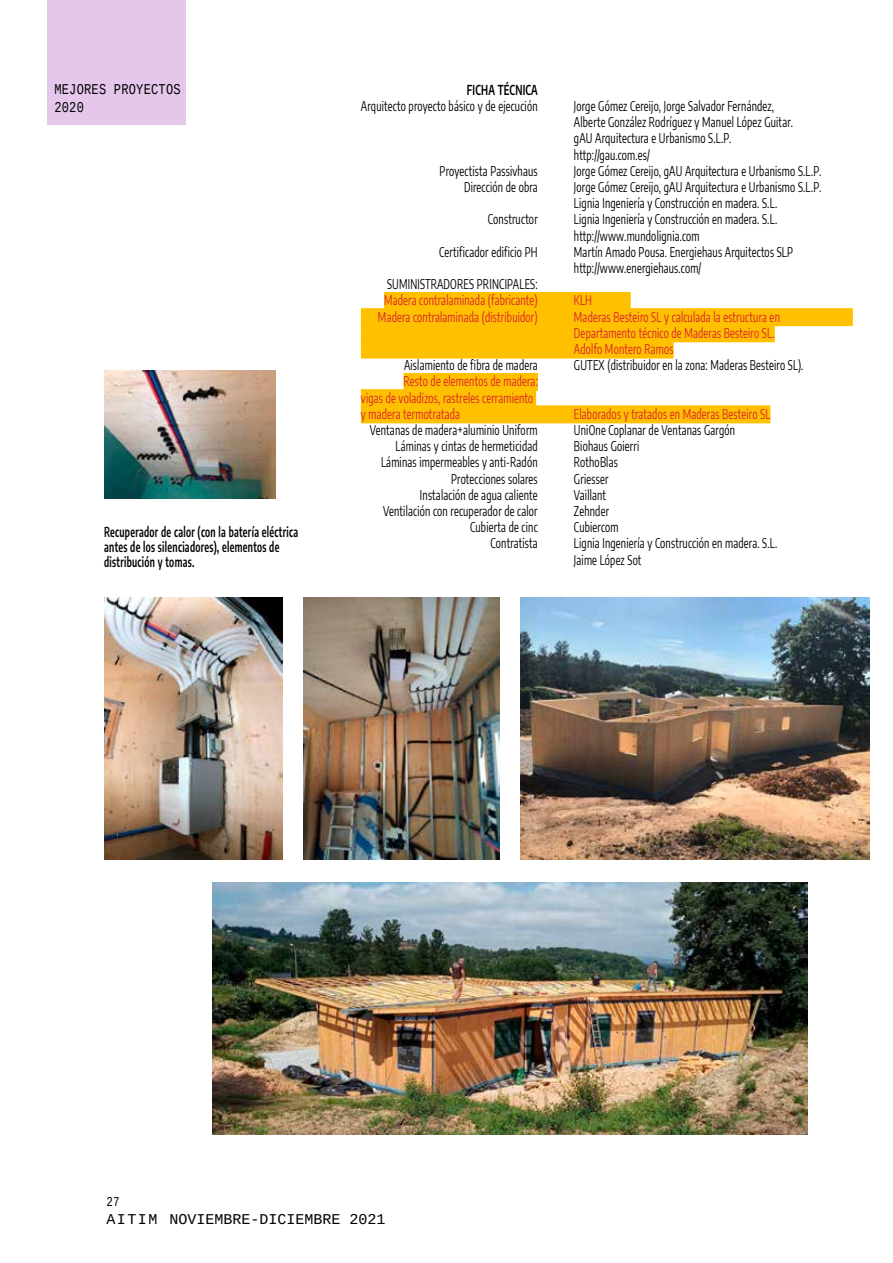
<style>
.page{position:relative;width:893px;height:1263px;background:#fff}
.page>*{position:absolute;margin:0;border:0;box-sizing:border-box;transform-origin:0 0}
.t1{font:15px "Cousine";color:#000}
.t2{font:15px/18px "Cousine";letter-spacing:.02em;color:#000;scale:.8 1}
.t3{font:13.5px/16.2px "Encode Sans Condensed";letter-spacing:.02em;color:#000;scale:.8 1}
.t4{font:13.5px/16.2px "Encode Sans Condensed";letter-spacing:.02em;color:#db222e;scale:.8 1}
.t5{font:600 13.5px/15px "Encode Sans Condensed";letter-spacing:.03em;color:#000;scale:.75 1}
.t6{font:600 13.5px "Encode Sans Condensed";letter-spacing:.03em;color:#000;scale:.8 1}
.t7{font:13.5px "Cousine";color:#000;scale:.8 1}
</style>
<div class="page">
<div style="left:384px;top:292px;width:247px;height:18px;background:#ffc000"></div>
<div style="left:361px;top:308px;width:492px;height:18px;background:#ffc000"></div>
<div style="left:361px;top:324px;width:414px;height:18px;background:#ffc000"></div>
<div style="left:361px;top:341px;width:313px;height:18px;background:#ffc000"></div>
<div style="left:404px;top:373px;width:134px;height:18px;background:#ffc000"></div>
<div style="left:361px;top:389px;width:175px;height:18px;background:#ffc000"></div>
<div style="left:361px;top:405px;width:409px;height:18px;background:#ffc000"></div>
<img style="left:213px;top:882px;width:595px;height:253px">
<img style="left:521px;top:597px;width:349px;height:262px">
<img style="left:105px;top:597px;width:177px;height:262px">
<img style="left:304px;top:597px;width:196px;height:262px">
<img style="left:104px;top:370px;width:171px;height:128px">
<div style="left:48px;top:0;width:138px;height:125px;background:#e5c7ec"></div>
<p class="t2" style="left:54px;top:80px;width:159px">MEJORES PROYECTOS<br>2020</p>
<p class="t5" style="left:104px;top:524px;width:260px">Recuperador de calor (con la batería eléctrica antes de los silenciadores), elementos de distribución y tomas.</p>
<p class="t6" style="left:467px;top:80px;width:90px">FICHA TÉCNICA</p>
<p class="t3" style="left:361px;top:97px;width:222px">Arquitecto proyecto básico y de ejecución</p>
<p class="t3" style="left:574px;top:97px;width:275px">Jorge Gómez Cereijo, Jorge Salvador Fernández, Alberte González Rodríguez y Manuel López Guitar. gAU Arquitectura e Urbanismo S.L.P. http://gau.com.es/</p>
<p class="t3" style="left:440px;top:162px;width:124px">Proyectista Passivhaus</p>
<p class="t3" style="left:574px;top:162px;width:311px">Jorge Gómez Cereijo, gAU Arquitectura e Urbanismo S.L.P.</p>
<p class="t3" style="left:464px;top:178px;width:94px">Dirección de obra</p>
<p class="t3" style="left:574px;top:178px;width:311px">Jorge Gómez Cereijo, gAU Arquitectura e Urbanismo S.L.P.<br>Lignia Ingeniería y Construcción en madera. S.L.</p>
<p class="t3" style="left:488px;top:211px;width:64px">Constructor</p>
<p class="t3" style="left:574px;top:211px;width:256px">Lignia Ingeniería y Construcción en madera. S.L. http://www.mundolignia.com</p>
<p class="t3" style="left:439px;top:243px;width:125px">Certificador edificio PH</p>
<p class="t3" style="left:574px;top:243px;width:275px">Martín Amado Pousa. Energiehaus Arquitectos SLP http://www.energiehaus.com/</p>
<p class="t3" style="left:387px;top:275px;width:190px">SUMINISTRADORES PRINCIPALES:</p>
<p class="t4" style="left:384px;top:292px;width:193px">Madera contralaminada (fabricante)</p>
<p class="t4" style="left:574px;top:292px;width:24px">KLH</p>
<p class="t4" style="left:378px;top:308px;width:201px">Madera contralaminada (distribuidor)</p>
<p class="t4" style="left:574px;top:308px;width:259px">Maderas Besteiro SL y calculada la estructura en<br>Departamento técnico de Maderas Besteiro SL.<br>Adolfo Montero Ramos</p>
<p class="t3" style="left:404px;top:356px;width:169px">Aislamiento de fibra de madera</p>
<p class="t3" style="left:574px;top:356px;width:288px">GUTEX (distribuidor en la zona: Maderas Besteiro SL).</p>
<p class="t4" style="left:361px;top:373px;width:223px;text-indent:43px">Resto de elementos de madera: vigas de voladizos, rastreles cerramiento y madera termotratada</p>
<p class="t4" style="left:574px;top:405px;width:247px">Elaborados y tratados en Maderas Besteiro SL</p>
<p class="t3" style="left:370px;top:421px;width:211px">Ventanas de madera+aluminio Uniform</p>
<p class="t3" style="left:574px;top:421px;width:203px">UniOne Coplanar de Ventanas Gargón</p>
<p class="t3" style="left:395px;top:437px;width:179px">Láminas y cintas de hermeticidad</p>
<p class="t3" style="left:574px;top:437px;width:83px">Biohaus Goierri</p>
<p class="t3" style="left:381px;top:454px;width:197px">Láminas impermeables y anti-Radón</p>
<p class="t3" style="left:574px;top:454px;width:56px">RothoBlas</p>
<p class="t3" style="left:451px;top:470px;width:110px">Protecciones solares</p>
<p class="t3" style="left:574px;top:470px;width:45px">Griesser</p>
<p class="t3" style="left:420px;top:486px;width:149px">Instalación de agua caliente</p>
<p class="t3" style="left:574px;top:486px;width:42px">Vaillant</p>
<p class="t3" style="left:383px;top:502px;width:195px">Ventilación con recuperador de calor</p>
<p class="t3" style="left:574px;top:502px;width:45px">Zehnder</p>
<p class="t3" style="left:470px;top:518px;width:86px">Cubierta de cinc</p>
<p class="t3" style="left:574px;top:518px;width:57px">Cubiercom</p>
<p class="t3" style="left:491px;top:535px;width:60px">Contratista</p>
<p class="t3" style="left:574px;top:535px;width:256px">Lignia Ingeniería y Construcción en madera. S.L.<br>Jaime López Sot</p>
<p class="t7" style="left:106px;top:1192px;width:18px">27</p>
<p class="t1" style="left:106px;top:1209px;width:281px">AITIM NOVIEMBRE-DICIEMBRE 2021</p>
</div>
